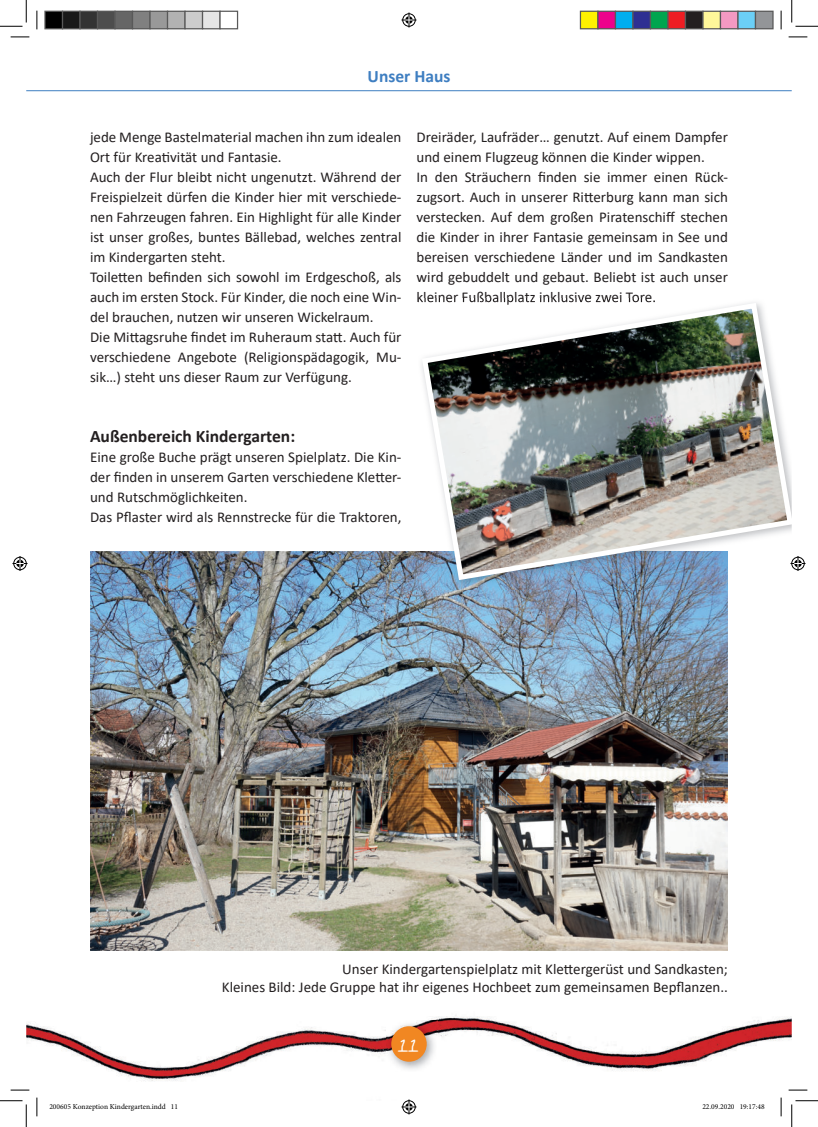
<style>
.page{position:relative;width:818px;height:1127px;background:#fff}
.page>*{position:absolute;margin:0;border:0;box-sizing:border-box;transform-origin:0 0}
.t1{font:20px "Kindergarten";color:#fff}
.t2{font:700 17.5px "Calibri";color:#231f20}
.t3{font:700 17.5px "Calibri";color:#3e7ec1}
.t4{font:15px/20px "Calibri";color:#231f20}
.t5{font:7.5px "Minion Pro";color:#000}
</style>
<div class="page">
<img style="left:26px;top:1015px;width:766px;height:76px">
<img style="left:386px;top:1020px;width:51px;height:51px">
<div style="left:391px;top:1025px;width:36px;height:36px;background:#f18722;border-radius:50%"></div>
<hr style="left:26px;top:90px;width:766px;height:1px;background:#3e7ec1">
<img style="left:90px;top:551px;width:638px;height:399px">
<img style="left:418px;top:551px;width:310px;height:38px">
<img style="left:418px;top:299px;width:229px;height:4px">
<img style="left:418px;top:299px;width:26px;height:3px">
<img style="left:419px;top:300px;width:373px;height:283px">
<svg style="left:11px;top:36px;width:18px;height:2px"></svg>
<svg style="left:788px;top:36px;width:19px;height:2px"></svg>
<svg style="left:11px;top:1088px;width:18px;height:2px"></svg>
<svg style="left:788px;top:1088px;width:19px;height:2px"></svg>
<svg style="left:36px;top:11px;width:2px;height:18px"></svg>
<svg style="left:36px;top:1097px;width:2px;height:18px"></svg>
<svg style="left:780px;top:11px;width:2px;height:18px"></svg>
<svg style="left:780px;top:1097px;width:2px;height:18px"></svg>
<svg style="left:0;top:0;width:27px;height:27px"></svg>
<svg style="left:0;top:1100px;width:27px;height:26px"></svg>
<svg style="left:791px;top:0;width:27px;height:27px"></svg>
<svg style="left:791px;top:1100px;width:27px;height:26px"></svg>
<svg style="left:401px;top:13px;width:15px;height:15px"></svg>
<svg style="left:401px;top:1099px;width:15px;height:15px"></svg>
<svg style="left:13px;top:556px;width:15px;height:15px"></svg>
<svg style="left:790px;top:556px;width:15px;height:15px"></svg>
<div style="left:45px;top:11px;width:18px;height:18px;background:#000"></div>
<div style="left:44px;top:11px;width:19px;height:18px;border:1px solid #595959"></div>
<div style="left:63px;top:11px;width:17px;height:18px;background:#191919"></div>
<div style="left:62px;top:11px;width:19px;height:18px;border:1px solid #595959"></div>
<div style="left:80px;top:11px;width:18px;height:18px;background:#333"></div>
<div style="left:79px;top:11px;width:19px;height:18px;border:1px solid #595959"></div>
<div style="left:98px;top:11px;width:17px;height:18px;background:#4d4d4d"></div>
<div style="left:97px;top:11px;width:19px;height:18px;border:1px solid #595959"></div>
<div style="left:115px;top:11px;width:18px;height:18px;background:#666"></div>
<div style="left:114px;top:11px;width:19px;height:18px;border:1px solid #595959"></div>
<div style="left:133px;top:11px;width:17px;height:18px;background:#808080"></div>
<div style="left:132px;top:11px;width:19px;height:18px;border:1px solid #595959"></div>
<div style="left:150px;top:11px;width:18px;height:18px;background:#999"></div>
<div style="left:149px;top:11px;width:19px;height:18px;border:1px solid #595959"></div>
<div style="left:168px;top:11px;width:17px;height:18px;background:#b2b2b2"></div>
<div style="left:167px;top:11px;width:19px;height:18px;border:1px solid #595959"></div>
<div style="left:185px;top:11px;width:18px;height:18px;background:#ccc"></div>
<div style="left:184px;top:11px;width:19px;height:18px;border:1px solid #595959"></div>
<div style="left:203px;top:11px;width:17px;height:18px;background:#e5e5e5"></div>
<div style="left:202px;top:11px;width:19px;height:18px;border:1px solid #595959"></div>
<div style="left:219px;top:11px;width:19px;height:18px;border:1px solid #595959"></div>
<div style="left:580px;top:11px;width:18px;height:18px;background:#fff101"></div>
<div style="left:580px;top:11px;width:18px;height:18px;border:1px solid #595959"></div>
<div style="left:598px;top:11px;width:17px;height:18px;background:#ed028c"></div>
<div style="left:597px;top:11px;width:19px;height:18px;border:1px solid #595959"></div>
<div style="left:615px;top:11px;width:18px;height:18px;background:#00aeef"></div>
<div style="left:615px;top:11px;width:18px;height:18px;border:1px solid #595959"></div>
<div style="left:633px;top:11px;width:17px;height:18px;background:#2e3092"></div>
<div style="left:632px;top:11px;width:19px;height:18px;border:1px solid #595959"></div>
<div style="left:650px;top:11px;width:18px;height:18px;background:#00a54f"></div>
<div style="left:650px;top:11px;width:18px;height:18px;border:1px solid #595959"></div>
<div style="left:668px;top:11px;width:17px;height:18px;background:#ee1d23"></div>
<div style="left:667px;top:11px;width:19px;height:18px;border:1px solid #595959"></div>
<div style="left:685px;top:11px;width:18px;height:18px;background:#231f20"></div>
<div style="left:685px;top:11px;width:18px;height:18px;border:1px solid #595959"></div>
<div style="left:703px;top:11px;width:17px;height:18px;background:#fff79a"></div>
<div style="left:702px;top:11px;width:19px;height:18px;border:1px solid #595959"></div>
<div style="left:720px;top:11px;width:18px;height:18px;background:#f499c2"></div>
<div style="left:720px;top:11px;width:18px;height:18px;border:1px solid #595959"></div>
<div style="left:738px;top:11px;width:17px;height:18px;background:#6bcff6"></div>
<div style="left:737px;top:11px;width:19px;height:18px;border:1px solid #595959"></div>
<div style="left:755px;top:11px;width:18px;height:18px;background:#939598"></div>
<div style="left:755px;top:11px;width:18px;height:18px;border:1px solid #595959"></div>
<p class="t3" style="left:368px;top:70px;width:84px">Unser Haus</p>
<p class="t4" style="left:90px;top:127px;width:313px">jede Menge Bastelmaterial machen ihn zum idealen Ort für Kreativität und Fantasie.<br>Auch der Flur bleibt nicht ungenutzt. Während der Freispielzeit dürfen die Kinder hier mit verschiede&shy;nen Fahrzeugen fahren. Ein Highlight für alle Kinder ist unser großes, buntes Bällebad, welches zentral im Kindergarten steht.<br>Toiletten befinden sich sowohl im Erdgeschoß, als auch im ersten Stock. Für Kinder, die noch eine Win&shy;del brauchen, nutzen wir unseren Wickelraum.<br>Die Mittagsruhe findet im Ruheraum statt. Auch für verschiedene Angebote (Religionspädagogik, Mu&shy;sik…) steht uns dieser Raum zur Verfügung.</p>
<p class="t4" style="left:416px;top:127px;width:313px">Dreiräder, Laufräder… genutzt. Auf einem Dampfer und einem Flugzeug können die Kinder wippen.<br>In den Sträuchern finden sie immer einen Rück&shy;zugsort. Auch in unserer Ritterburg kann man sich verstecken. Auf dem großen Piratenschiff stechen die Kinder in ihrer Fantasie gemeinsam in See und bereisen verschiedene Länder und im Sandkasten wird gebuddelt und gebaut. Beliebt ist auch unser kleiner Fußballplatz inklusive zwei Tore.</p>
<p class="t2" style="left:90px;top:424px;width:207px">Außenbereich Kindergarten:</p>
<p class="t4" style="left:90px;top:447px;width:313px">Eine große Buche prägt unseren Spielplatz. Die Kin&shy;der finden in unserem Garten verschiedene Kletter&shy;und Rutschmöglichkeiten.<br>Das Pflaster wird als Rennstrecke für die Traktoren,</p>
<p class="t4" style="left:222px;top:959px;width:508px;line-height:18px;text-align:right">Unser Kindergartenspielplatz mit Klettergerüst und Sandkasten;<br>Kleines Bild: Jede Gruppe hat ihr eigenes Hochbeet zum gemeinsamen Bepflanzen..</p>
<h1 class="t1" style="left:398px;top:1038px;width:22px">11</h1>
<p class="t5" style="left:49px;top:1103px;width:130px">200605 Konzeption Kindergarten.indd 11</p>
<p class="t5" style="left:702px;top:1103px;width:64px">22.09.2020 19:17:48</p>
</div>
